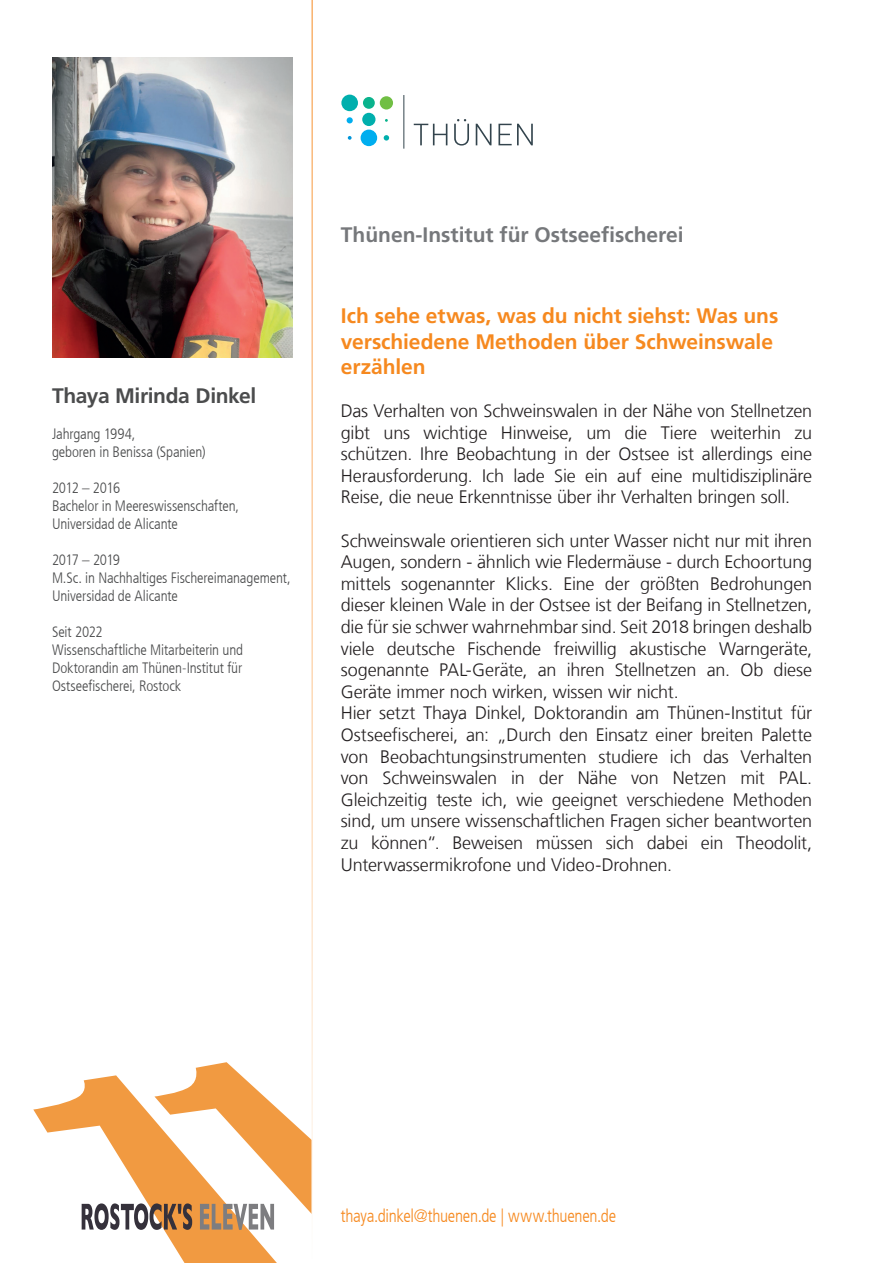
<style>
.page{position:relative;width:893px;height:1263px;background:#fff}
.page>*{position:absolute;margin:0;border:0;box-sizing:border-box;transform-origin:0 0}
.t1{font:700 21px/25.2px "Frutiger LT Com";letter-spacing:-.005em;color:#f6891f}
.t2{font:700 21px "Frutiger LT Com";color:#76787b}
.t3{font:700 21px "Frutiger LT Com";letter-spacing:-.02em;color:#4b4c4d}
.t4{font:300 18px/21.6px "Frutiger LT Com";letter-spacing:-.01em;color:#231f20;text-align:justify}
.t5{font:300 condensed 18px "Frutiger LT Com";letter-spacing:-.015em;color:#f6891f}
.t6{font:300 condensed 15px/18px "Frutiger LT Com";letter-spacing:-.01em;color:#4b4c4d}
</style>
<div class="page">
<svg style="left:33px;top:1093px;width:244px;height:170px"></svg>
<svg style="left:82px;top:1062px;width:230px;height:168px"></svg>
<img style="left:53px;top:57px;width:240px;height:300px">
<svg style="left:414px;top:124px;width:33px;height:21px"></svg>
<svg style="left:476px;top:124px;width:15px;height:21px"></svg>
<svg style="left:498px;top:124px;width:35px;height:21px"></svg>
<svg style="left:454px;top:119px;width:15px;height:27px"></svg>
<hr style="left:404px;top:95px;width:1px;height:54px;background:#33444d">
<div style="left:380px;top:96px;width:13px;height:14px;background:#71bf44;border-radius:50%"></div>
<div style="left:363px;top:97px;width:12px;height:12px;background:#0ab38d;border-radius:50%"></div>
<div style="left:362px;top:113px;width:13px;height:13px;background:#00afad;border-radius:50%"></div>
<div style="left:361px;top:130px;width:16px;height:16px;background:#00aeef;border-radius:50%"></div>
<div style="left:341px;top:95px;width:17px;height:16px;background:#00afad;border-radius:50%"></div>
<svg style="left:347px;top:117px;width:6px;height:6px"></svg>
<svg style="left:348px;top:136px;width:4px;height:4px"></svg>
<svg style="left:384px;top:135px;width:5px;height:6px"></svg>
<p class="t3" style="left:52px;top:382px;width:206px">Thaya Mirinda Dinkel</p>
<p class="t6" style="left:52px;top:424px;width:155px">Jahrgang 1994,<br>geboren in Benissa (Spanien)</p>
<p class="t6" style="left:52px;top:478px;width:189px">2012 – 2016<br>Bachelor in Meereswissenschaften,<br>Universidad de Alicante</p>
<p class="t6" style="left:52px;top:550px;width:240px">2017 – 2019<br>M.Sc. in Nachhaltiges Fischereimanagement,<br>Universidad de Alicante</p>
<p class="t6" style="left:52px;top:622px;width:193px">Seit 2022<br>Wissenschaftliche Mitarbeiterin und<br>Doktorandin am Thünen-Institut für<br>Ostseefischerei, Rostock</p>
<p class="t2" style="left:341px;top:221px;width:344px">Thünen-Institut für Ostseefischerei</p>
<p class="t1" style="left:341px;top:303px;width:439px">Ich sehe etwas, was du nicht siehst: Was uns verschiedene Methoden über Schweinswale erzählen</p>
<p class="t4" style="left:341px;top:400px;width:473px">Das Verhalten von Schweinswalen in der Nähe von Stellnetzen gibt uns wichtige Hinweise, um die Tiere weiterhin zu schützen. Ihre Beobachtung in der Ostsee ist allerdings eine Herausforderung. Ich lade Sie ein auf eine multidisziplinäre Reise, die neue Erkenntnisse über ihr Verhalten bringen soll.</p>
<p class="t4" style="left:341px;top:529px;width:473px;text-align:left">Schweinswale orientieren sich unter Wasser nicht nur mit ihren Augen, sondern - ähnlich wie Fledermäuse - durch Echoortung mittels sogenannter Klicks. Eine der größten Bedrohungen dieser kleinen Wale in der Ostsee ist der Beifang in Stellnetzen, die für sie schwer wahrnehmbar sind. Seit 2018 bringen deshalb viele deutsche Fischende freiwillig akustische Warngeräte, sogenannte PAL-Geräte, an ihren Stellnetzen an. Ob diese Geräte immer noch wirken, wissen wir nicht.<br>Hier setzt Thaya Dinkel, Doktorandin am Thünen-Institut für Ostseefischerei, an: „Durch den Einsatz einer breiten Palette von Beobachtungsinstrumenten studiere ich das Verhalten von Schweinswalen in der Nähe von Netzen mit PAL.<br>Gleichzeitig teste ich, wie geeignet verschiedene Methoden sind, um unsere wissenschaftlichen Fragen sicher beantworten zu können“. Beweisen müssen sich dabei ein Theodolit, Unterwassermikrofone und Video-Drohnen.</p>
<p class="t5" style="left:341px;top:1204px;width:277px">thaya.dinkel@thuenen.de | www.thuenen.de</p>
</div>
